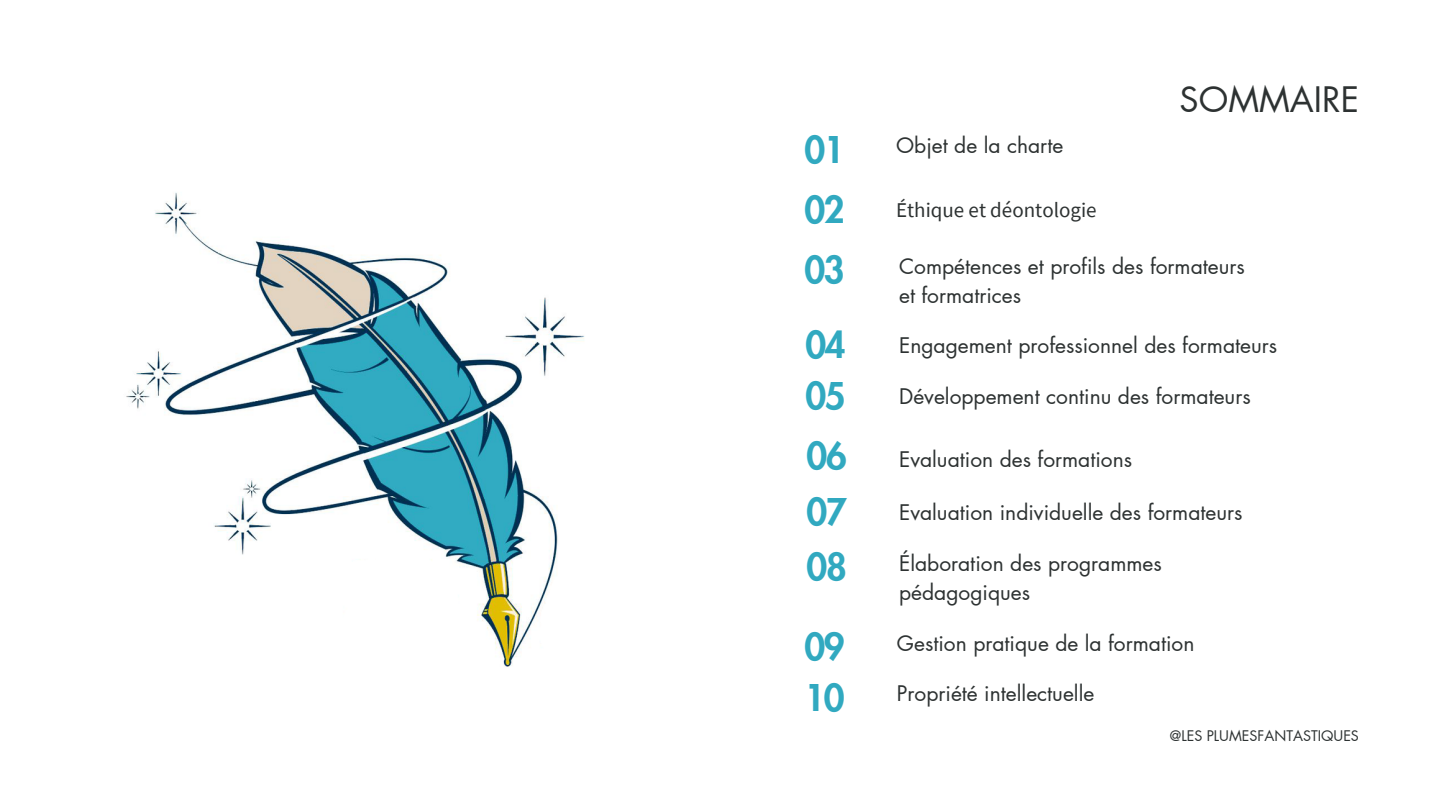
<style>
.page{position:relative;width:1440px;height:810px;background:#fff}
.page>*{position:absolute;margin:0;border:0;box-sizing:border-box;transform-origin:0 0}
.t1{font:800 36px "Futura LT Pro";letter-spacing:-.04em;color:#31a9c0}
.t2{font:34.3px "Futura LT Pro";color:#2d3232}
.t3{font:21px/29.2px "Futura LT Pro";color:#2d3232}
.t4{font:21px "Source Sans Pro";color:#2d3232}
.t5{font:14.3px "Futura LT Pro";color:#2d3232}
</style>
<div class="page">
<img style="left:126px;top:192px;width:459px;height:475px">
<p class="t2" style="left:1180px;top:84px;width:181px">SOMMAIRE</p>
<h2 class="t1" style="left:804px;top:133px;width:42px">01</h2>
<p class="t3" style="left:896px;top:131px;width:169px">Objet de la charte</p>
<h2 class="t1" style="left:804px;top:194px;width:42px">02</h2>
<p class="t4" style="left:896px;top:196px;width:202px">Éthique et déontologie</p>
<h2 class="t3" style="left:899px;top:252px;width:347px">Compétences et profils des formateurs et formatrices</h2>
<p class="t3" style="left:899px;top:332px;width:380px">Engagement professionnel des formateurs</p>
<p class="t3" style="left:899px;top:383px;width:353px">Développement continu des formateurs</p>
<h2 class="t3" style="left:899px;top:445px;width:235px">Evaluation des formations</h2>
<h2 class="t1" style="left:804px;top:254px;width:42px">03</h2>
<p class="t1" style="left:805px;top:329px;width:42px">04</p>
<h2 class="t1" style="left:805px;top:379px;width:42px">05</h2>
<p class="t1" style="left:807px;top:439px;width:42px">06</p>
<p class="t1" style="left:807px;top:495px;width:42px">07</p>
<h2 class="t3" style="left:899px;top:498px;width:345px">Evaluation individuelle des formateurs</h2>
<h2 class="t3" style="left:899px;top:550px;width:264px">Élaboration des programmes pédagogiques</h2>
<p class="t1" style="left:807px;top:551px;width:42px">08</p>
<h2 class="t1" style="left:804px;top:630px;width:42px">09</h2>
<p class="t3" style="left:897px;top:629px;width:299px">Gestion pratique de la formation</p>
<p class="t1" style="left:804px;top:681px;width:42px">10</p>
<h2 class="t3" style="left:897px;top:680px;width:199px">Propriété intellectuelle</h2>
<h1 class="t5" style="left:1170px;top:729px;width:191px">@LES PLUMESFANTASTIQUES</h1>
</div>
